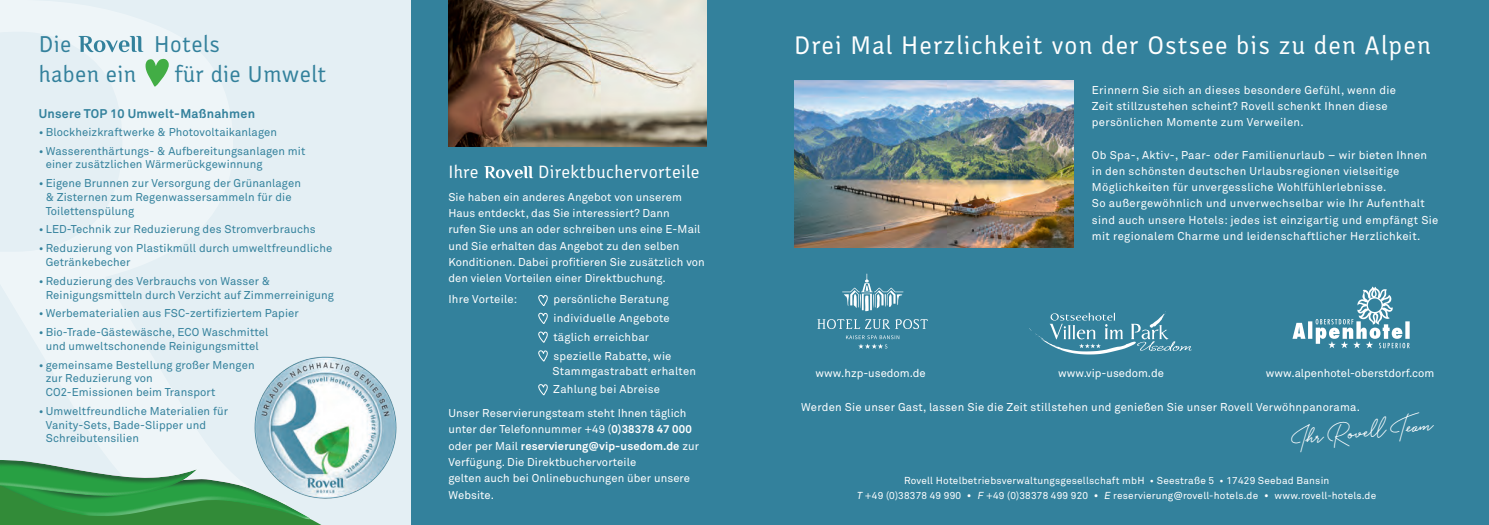
<style>
.page{position:relative;width:1489px;height:525px;background:#fff}
.page>*{position:absolute;margin:0;border:0;box-sizing:border-box;transform-origin:0 0}
.t1{font:700 42.5px "Sidecar";color:#fff}
.t2{font:25px "Costanera";letter-spacing:.045em;color:#fff}
.t3{font:22.5px "Costanera";letter-spacing:.02em;color:#33819c}
.t4{font:17.5px "Costanera";letter-spacing:.02em;color:#fff}
.t5{font:700 12.5px "Akkurat";letter-spacing:.02em;color:#33819c}
.t6{font:11.25px/16.2px "Akkurat";letter-spacing:.02em;color:#fff}
.t7{font:11.25px/13.8px "Akkurat";letter-spacing:.01em;color:#33819c}
.t8{font:11.25px "Akkurat";color:#fff}
.t9{font:10px/15px "Akkurat";letter-spacing:.02em;color:#fff;text-align:center}
.s1{font-weight:700}
.s2{font-style:italic}
.s3{font-style:italic;font-size:11.25px}
</style>
<div class="page">
<div style="left:0;top:0;width:744px;height:524px;background:#e4eff4"></div>
<div style="left:411px;top:0;width:1077px;height:524px;background:#33819c"></div>
<img style="left:794px;top:81px;width:279px;height:166px">
<svg style="left:1292px;top:286px;width:117px;height:62px"></svg>
<svg style="left:1029px;top:311px;width:162px;height:43px"></svg>
<svg style="left:842px;top:273px;width:61px;height:38px"></svg>
<svg style="left:817px;top:319px;width:110px;height:10px"></svg>
<svg style="left:846px;top:335px;width:53px;height:13px"></svg>
<img style="left:274px;top:356px;width:103px;height:23px">
<svg style="left:79px;top:36px;width:64px;height:16px"></svg>
<svg style="left:145px;top:58px;width:24px;height:29px"></svg>
<svg style="left:0;top:379px;width:397px;height:145px"></svg>
<svg style="left:538px;top:294px;width:10px;height:67px"></svg>
<svg style="left:538px;top:384px;width:10px;height:11px"></svg>
<svg style="left:484px;top:166px;width:49px;height:12px"></svg>
<img style="left:448px;top:0;width:258px;height:146px">
<h3 class="t3" style="left:39px;top:31px;width:34px">Die</h3>
<h3 class="t3" style="left:154px;top:31px;width:67px">Hotels</h3>
<h3 class="t3" style="left:39px;top:61px;width:99px">haben ein</h3>
<h3 class="t3" style="left:175px;top:61px;width:153px">für die Umwelt</h3>
<p class="t5" style="left:39px;top:106px;width:218px">Unsere TOP 10 Umwelt-Maßnahmen</p>
<p class="t7" style="left:39px;top:125px;width:240px">• Blockheizkraftwerke &amp; Photovoltaikanlagen</p>
<p class="t7" style="left:46px;top:144px;width:261px;text-indent:-7px">• Wasserenthärtungs- &amp; Aufbereitungsanlagen mit einer zusätzlichen Wärmerückgewinnung</p>
<p class="t7" style="left:46px;top:176px;width:257px;text-indent:-7px">• Eigene Brunnen zur Versorgung der Grünanlagen &amp; Zisternen zum Regenwassersammeln für die<br>Toilettenspülung</p>
<p class="t7" style="left:39px;top:223px;width:278px">• LED-Technik zur Reduzierung des Stromverbrauchs</p>
<p class="t7" style="left:46px;top:241px;width:288px;text-indent:-7px">• Reduzierung von Plastikmüll durch umweltfreundliche<br>Getränkebecher</p>
<p class="t7" style="left:46px;top:274px;width:290px;text-indent:-7px">• Reduzierung des Verbrauchs von Wasser &amp;<br>Reinigungsmitteln durch Verzicht auf Zimmerreinigung</p>
<p class="t7" style="left:39px;top:306px;width:262px">• Werbematerialien aus FSC-zertifiziertem Papier</p>
<p class="t7" style="left:39px;top:325px;width:231px;text-align:center">• Bio-Trade-Gästewäsche, ECO Waschmittel und umweltschonende Reinigungsmittel</p>
<p class="t7" style="left:46px;top:358px;width:210px;text-indent:-7px">• gemeinsame Bestellung großer Mengen zur Reduzierung von<br>CO2-Emissionen beim Transport</p>
<p class="t7" style="left:46px;top:404px;width:184px;text-indent:-7px">• Umweltfreundliche Materialien für<br>Vanity-Sets, Bade-Slipper und<br>Schreibutensilien</p>
<h3 class="t4" style="left:448px;top:161px;width:32px">Ihre</h3>
<h3 class="t4" style="left:538px;top:161px;width:163px">Direktbuchervorteile</h3>
<p class="t6" style="left:448px;top:189px;width:258px">Sie haben ein anderes Angebot von unserem Haus entdeckt, das Sie interessiert? Dann<br>rufen Sie uns an oder schreiben uns eine E-Mail und Sie erhalten das Angebot zu den selben Konditionen. Dabei profitieren Sie zusätzlich von den vielen Vorteilen einer Direktbuchung.</p>
<p class="t6" style="left:448px;top:291px;width:70px">Ihre Vorteile:</p>
<p class="t6" style="left:553px;top:290px;width:120px;line-height:18.8px">persönliche Beratung individuelle Angebote täglich erreichbar spezielle Rabatte, wie</p>
<p class="t6" style="left:552px;top:361px;width:145px;line-height:18.8px">Stammgastrabatt erhalten<br>Zahlung bei Abreise</p>
<p class="t6" style="left:448px;top:405px;width:252px">Unser Reservierungsteam steht Ihnen täglich unter der Telefonnummer +49 (<span class="s1">0)38378 47 000 </span>oder per Mail <span class="s1">reservierung@vip-usedom.de</span> zur Verfügung. Die Direktbuchervorteile<br>gelten auch bei Onlinebuchungen über unsere Website.</p>
<h2 class="t2" style="left:794px;top:30px;width:638px">Drei Mal Herzlichkeit von der Ostsee bis zu den Alpen</h2>
<p class="t6" style="left:1091px;top:82px;width:305px">Erinnern Sie sich an dieses besondere Gefühl, wenn die<br>Zeit stillzustehen scheint? Rovell schenkt Ihnen diese persönlichen Momente zum Verweilen.</p>
<p class="t6" style="left:1091px;top:147px;width:348px">Ob Spa-, Aktiv-, Paar- oder Familienurlaub – wir bieten Ihnen in den schönsten deutschen Urlaubsregionen vielseitige Möglichkeiten für unvergessliche Wohlfühlerlebnisse.<br>So außergewöhnlich und unverwechselbar wie Ihr Aufenthalt sind auch unsere Hotels: jedes ist einzigartig und empfängt Sie mit regionalem Charme und leidenschaftlicher Herzlichkeit.</p>
<p class="t8" style="left:815px;top:366px;width:112px">www.hzp-usedom.de</p>
<p class="t8" style="left:1058px;top:366px;width:107px">www.vip-usedom.de</p>
<p class="t8" style="left:1265px;top:366px;width:170px">www.alpenhotel-oberstdorf.com</p>
<p class="t6" style="left:801px;top:398px;width:560px">Werden Sie unser Gast, lassen Sie die Zeit stillstehen und genießen Sie unser Rovell Verwöhnpanorama.</p>
<h1 class="t1" style="left:1287px;top:404px;width:144px;rotate:-6deg">Ihr Rovell Team</h1>
<p class="t9" style="left:857px;top:473px;width:520px">Rovell Hotelbetriebsverwaltungsgesellschaft mbH <span class="s2">•</span> Seestraße 5 <span class="s2">•</span> 17429 Seebad Bansin<br><span class="s2">T</span> +49 (0)38378 49 990 <span class="s3">•</span> <span class="s2">F</span> +49 (0)38378 499 920 <span class="s3">•</span> <span class="s2">E</span> reservierung@rovell-hotels.de <span class="s3">•</span> www.rovell-hotels.de</p>
</div>
